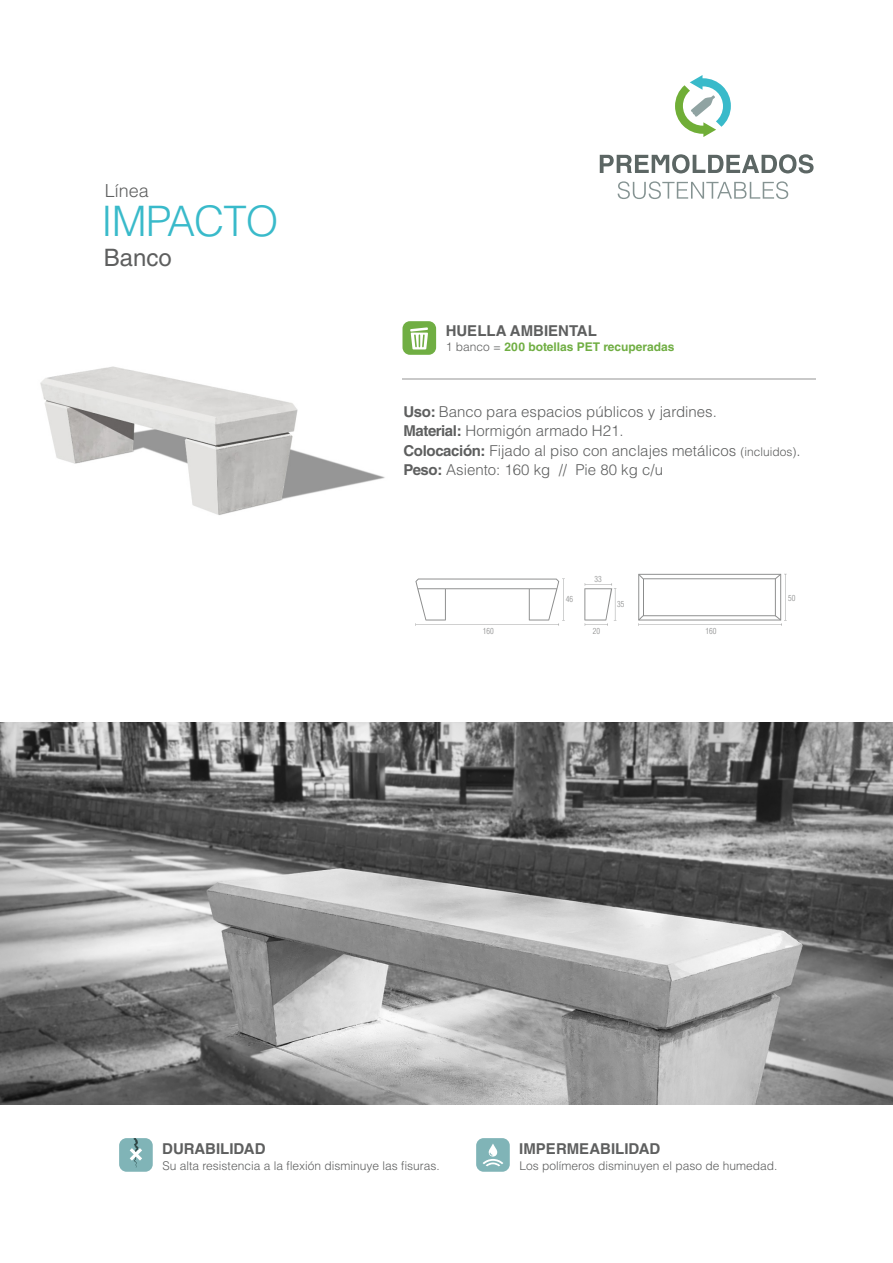
<style>
.page{position:relative;width:893px;height:1263px;background:#fff}
.page>*{position:absolute;margin:0;border:0;box-sizing:border-box;transform-origin:0 0}
.t1{font:300 42px "Helvetica LT Std";letter-spacing:-.025em;color:#39baca}
.t2{font:24px "Helvetica LT Std";color:#5e5f5f}
.t3{font:300 18px "Helvetica LT Std";color:#5e5f5f}
.t4{font:300 15px/19.5px "Helvetica LT Std";color:#5e5f5f}
.t5{font:700 15px "Helvetica LT Std";color:#5e5f5f}
.t6{font:300 12px "Helvetica LT Std";color:#5e5f5f}
.t7{font:700 12px "Helvetica LT Std";color:#70ae43}
.t8{font:300 condensed 8.25px "Helvetica LT Std";color:#8b8c8c}
.s1{font-weight:300;color:#5e5f5f}
.s2{font-weight:700}
.s3{font-size:12px}
</style>
<div class="page">
<div style="left:402px;top:321px;width:34px;height:34px;background:#70ae43;border-radius:7px"></div>
<svg style="left:410px;top:327px;width:18px;height:22px"></svg>
<hr style="left:402px;top:379px;width:413px;height:1px;background:#c9c9c9">
<svg style="left:638px;top:574px;width:149px;height:52px"></svg>
<svg style="left:584px;top:583px;width:32px;height:43px"></svg>
<svg style="left:415px;top:578px;width:150px;height:48px"></svg>
<div style="left:476px;top:1138px;width:34px;height:34px;background:#80b4b7;border-radius:7px"></div>
<svg style="left:483px;top:1144px;width:20px;height:22px"></svg>
<div style="left:119px;top:1138px;width:34px;height:34px;background:#80b4b7;border-radius:7px"></div>
<svg style="left:130px;top:1138px;width:12px;height:30px"></svg>
<svg style="left:618px;top:181px;width:170px;height:18px"></svg>
<svg style="left:675px;top:75px;width:56px;height:62px"></svg>
<svg style="left:600px;top:154px;width:213px;height:19px"></svg>
<img style="left:0;top:722px;width:893px;height:383px">
<img style="left:40px;top:366px;width:345px;height:149px">
<p class="t3" style="left:105px;top:179px;width:46px">Línea</p>
<h1 class="t1" style="left:101px;top:195px;width:179px">IMPACTO</h1>
<h2 class="t2" style="left:104px;top:244px;width:70px">Banco</h2>
<p class="t5" style="left:446px;top:322px;width:153px">HUELLA AMBIENTAL</p>
<p class="t7" style="left:446px;top:340px;width:230px"><span class="s1">1 banco =</span> 200 botellas PET recuperadas</p>
<p class="t4" style="left:403px;top:401px;width:398px"><span class="s2">Uso:</span> Banco para espacios públicos y jardines.<br><span class="s2">Material:</span> Hormigón armado H21.<br><span class="s2">Colocación:</span> Fijado al piso con anclajes metálicos <span class="s3">(incluidos)</span>.<br><span class="s2">Peso:</span> Asiento: 160 kg // Pie 80 kg c/u</p>
<p class="t8" style="left:594px;top:574px;width:9px">33</p>
<p class="t8" style="left:566px;top:594px;width:9px">46</p>
<p class="t8" style="left:788px;top:592px;width:9px">50</p>
<p class="t8" style="left:593px;top:626px;width:9px">20</p>
<p class="t8" style="left:617px;top:598px;width:9px">35</p>
<p class="t8" style="left:483px;top:626px;width:12px">160</p>
<p class="t8" style="left:706px;top:626px;width:12px">160</p>
<p class="t5" style="left:162px;top:1140px;width:105px">DURABILIDAD</p>
<p class="t5" style="left:519px;top:1140px;width:143px">IMPERMEABILIDAD</p>
<p class="t6" style="left:163px;top:1158px;width:279px">Su alta resistencia a la flexión disminuye las fisuras.</p>
<p class="t6" style="left:520px;top:1158px;width:259px">Los polímeros disminuyen el paso de humedad.</p>
</div>
